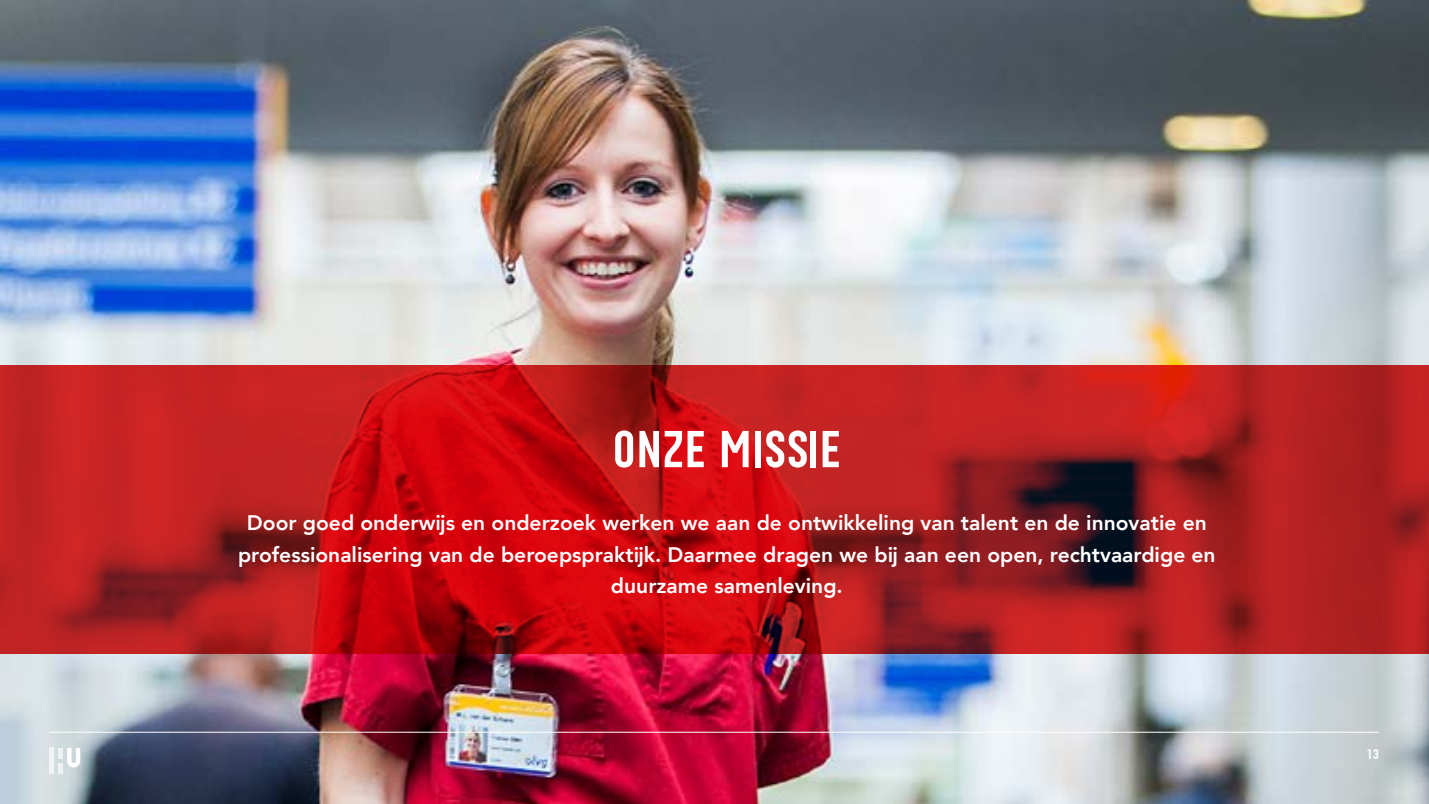
<style>
.page{position:relative;width:1429px;height:804px;background:#fff}
.page>*{position:absolute;margin:0;border:0;box-sizing:border-box;transform-origin:0 0}
.t1{font:52.5px "Husans";color:#fff}
.t2{font:800 21px/31.5px "Avenir";color:#fff;text-align:center}
.t3{font:14px "Husans";color:#fff}
</style>
<div class="page">
<img style="left:0;top:0;width:1429px;height:804px">
<svg style="left:0;top:365px;width:1429px;height:288px;background:#b5181b"></svg>
<div style="left:58px;top:747px;width:5px;height:11px;background:#eef2f3"></div>
<div style="left:58px;top:763px;width:5px;height:11px;background:#eef2f3"></div>
<hr style="left:50px;top:747px;width:4px;height:27px;background:#f0f3f3">
<svg style="left:67px;top:747px;width:13px;height:20px"></svg>
<hr style="left:50px;top:732px;width:1329px;height:1px;background:#fff">
<h1 class="t1" style="left:612px;top:419px;width:231px">ONZE MISSIE</h1>
<p class="t2" style="left:238px;top:507px;width:979px">Door goed onderwijs en onderzoek werken we aan de ontwikkeling van talent en de innovatie en professionalisering van de beroepspraktijk. Daarmee dragen we bij aan een open, rechtvaardige en duurzame samenleving.</p>
<p class="t3" style="left:1367px;top:746px;width:14px">13</p>
</div>
